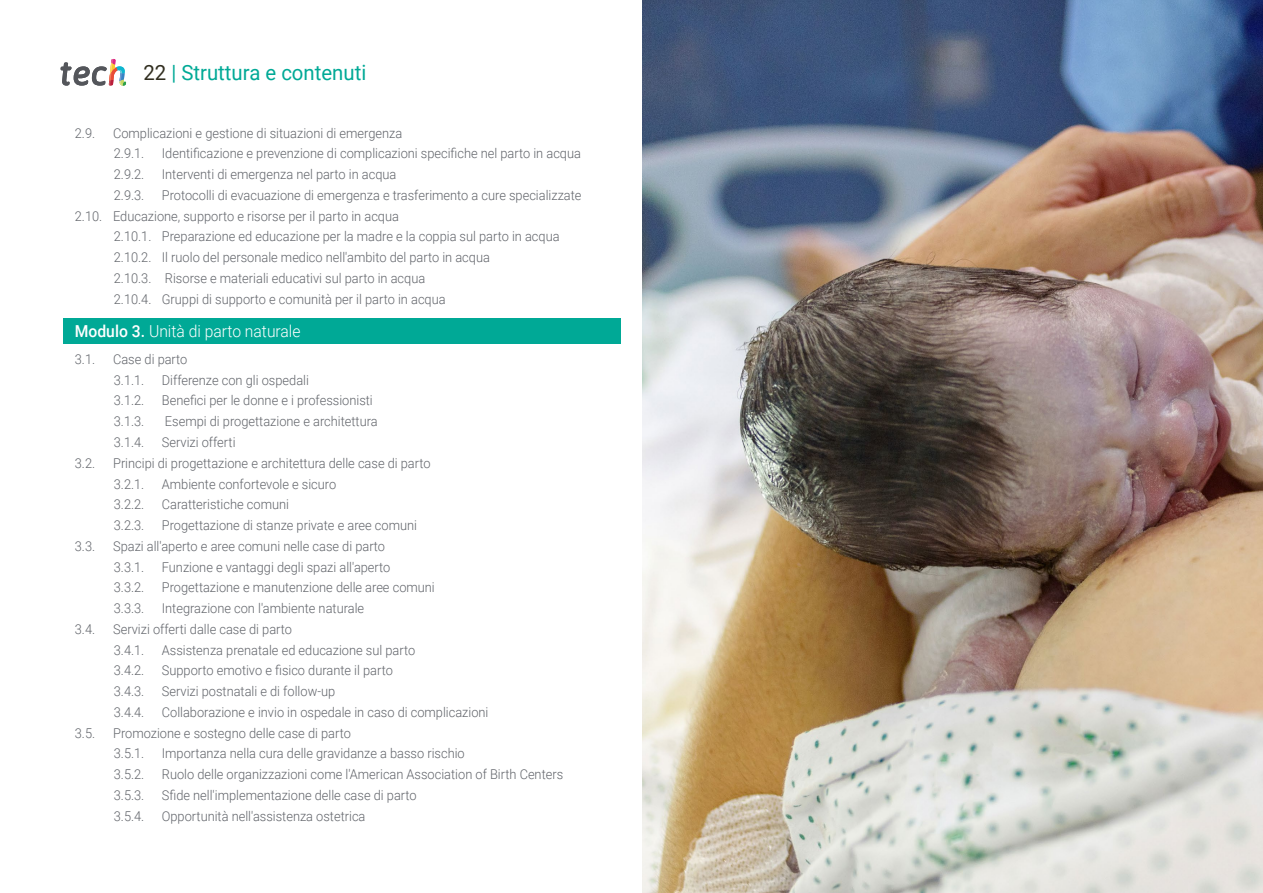
<style>
.page{position:relative;width:1263px;height:893px;background:#fff}
.page>*{position:absolute;margin:0;border:0;box-sizing:border-box;transform-origin:0 0}
.t1{font:21px "Roboto";color:#00a996}
.t2{font:300 16.5px "Roboto";color:#fff;scale:.95 1}
.t3{font:300 13.5px/20.7px "Roboto";color:#61646a;scale:.95 1}
.s1{color:#312e20}
.s2{font-weight:500}
</style>
<div class="page">
<div style="left:64px;top:318px;width:557px;height:25px;background:#00a996"></div>
<img style="left:642px;top:0;width:621px;height:893px">
<svg style="left:61px;top:59px;width:65px;height:27px"></svg>
<h1 class="t1" style="left:144px;top:57px;width:224px"><span class="s1">22</span> | Struttura e contenuti</h1>
<p class="t3" style="left:75px;top:122px;width:23px">2.9.</p>
<p class="t3" style="left:113px;top:122px;width:306px">Complicazioni e gestione di situazioni di emergenza<br>2.9.1.</p>
<p class="t3" style="left:162px;top:143px;width:443px">Identificazione e prevenzione di complicazioni specifiche nel parto in acqua</p>
<p class="t3" style="left:114px;top:164px;width:34px">2.9.2.</p>
<p class="t3" style="left:162px;top:164px;width:248px">Interventi di emergenza nel parto in acqua</p>
<p class="t3" style="left:114px;top:184px;width:34px">2.9.3.</p>
<p class="t3" style="left:162px;top:184px;width:443px">Protocolli di evacuazione di emergenza e trasferimento a cure specializzate</p>
<p class="t3" style="left:75px;top:205px;width:343px">2.10. Educazione, supporto e risorse per il parto in acqua</p>
<p class="t3" style="left:114px;top:226px;width:471px">2.10.1. Preparazione ed educazione per la madre e la coppia sul parto in acqua</p>
<p class="t3" style="left:114px;top:247px;width:397px">2.10.2. Il ruolo del personale medico nell'ambito del parto in acqua</p>
<p class="t3" style="left:114px;top:267px;width:329px">2.10.3. Risorse e materiali educativi sul parto in acqua</p>
<p class="t3" style="left:114px;top:288px;width:351px">2.10.4. Gruppi di supporto e comunità per il parto in acqua</p>
<p class="t2" style="left:75px;top:319px;width:239px"><span class="s2">Modulo 3.</span> Unità di parto naturale</p>
<p class="t3" style="left:75px;top:348px;width:23px">3.1.</p>
<p class="t3" style="left:113px;top:348px;width:80px">Case di parto<br>3.1.1.</p>
<p class="t3" style="left:162px;top:369px;width:156px">Differenze con gli ospedali</p>
<p class="t3" style="left:114px;top:390px;width:34px">3.1.2.</p>
<p class="t3" style="left:162px;top:390px;width:224px">Benefici per le donne e i professionisti</p>
<p class="t3" style="left:114px;top:411px;width:34px">3.1.3.</p>
<p class="t3" style="left:165px;top:411px;width:225px">Esempi di progettazione e architettura</p>
<p class="t3" style="left:114px;top:431px;width:34px">3.1.4.</p>
<p class="t3" style="left:162px;top:431px;width:79px">Servizi offerti</p>
<p class="t3" style="left:75px;top:452px;width:23px">3.2.</p>
<p class="t3" style="left:113px;top:452px;width:336px">Principi di progettazione e architettura delle case di parto<br>3.2.1.</p>
<p class="t3" style="left:162px;top:473px;width:185px">Ambiente confortevole e sicuro</p>
<p class="t3" style="left:114px;top:494px;width:34px">3.2.2.</p>
<p class="t3" style="left:162px;top:494px;width:135px">Caratteristiche comuni</p>
<p class="t3" style="left:114px;top:514px;width:34px">3.2.3.</p>
<p class="t3" style="left:162px;top:514px;width:270px">Progettazione di stanze private e aree comuni</p>
<p class="t3" style="left:75px;top:535px;width:23px">3.3.</p>
<p class="t3" style="left:113px;top:535px;width:288px">Spazi all'aperto e aree comuni nelle case di parto<br>3.3.1.</p>
<p class="t3" style="left:162px;top:556px;width:242px">Funzione e vantaggi degli spazi all'aperto</p>
<p class="t3" style="left:114px;top:577px;width:34px">3.3.2.</p>
<p class="t3" style="left:162px;top:577px;width:289px">Progettazione e manutenzione delle aree comuni</p>
<p class="t3" style="left:114px;top:597px;width:34px">3.3.3.</p>
<p class="t3" style="left:162px;top:597px;width:214px">Integrazione con l'ambiente naturale</p>
<p class="t3" style="left:75px;top:618px;width:23px">3.4.</p>
<p class="t3" style="left:113px;top:618px;width:190px">Servizi offerti dalle case di parto<br>3.4.1.</p>
<p class="t3" style="left:162px;top:639px;width:268px">Assistenza prenatale ed educazione sul parto</p>
<p class="t3" style="left:114px;top:660px;width:34px">3.4.2.</p>
<p class="t3" style="left:162px;top:660px;width:245px">Supporto emotivo e fisico durante il parto</p>
<p class="t3" style="left:114px;top:680px;width:34px">3.4.3.</p>
<p class="t3" style="left:162px;top:680px;width:184px">Servizi postnatali e di follow-up</p>
<p class="t3" style="left:114px;top:701px;width:34px">3.4.4.</p>
<p class="t3" style="left:162px;top:701px;width:345px">Collaborazione e invio in ospedale in caso di complicazioni</p>
<p class="t3" style="left:75px;top:722px;width:23px">3.5.</p>
<p class="t3" style="left:113px;top:722px;width:252px">Promozione e sostegno delle case di parto<br>3.5.1.</p>
<p class="t3" style="left:162px;top:743px;width:320px">Importanza nella cura delle gravidanze a basso rischio</p>
<p class="t3" style="left:114px;top:763px;width:34px">3.5.2.</p>
<p class="t3" style="left:162px;top:763px;width:424px">Ruolo delle organizzazioni come l'American Association of Birth Centers</p>
<p class="t3" style="left:114px;top:784px;width:34px">3.5.3.</p>
<p class="t3" style="left:162px;top:784px;width:270px">Sfide nell'implementazione delle case di parto</p>
<p class="t3" style="left:114px;top:805px;width:34px">3.5.4.</p>
<p class="t3" style="left:162px;top:805px;width:216px">Opportunità nell'assistenza ostetrica</p>
</div>
